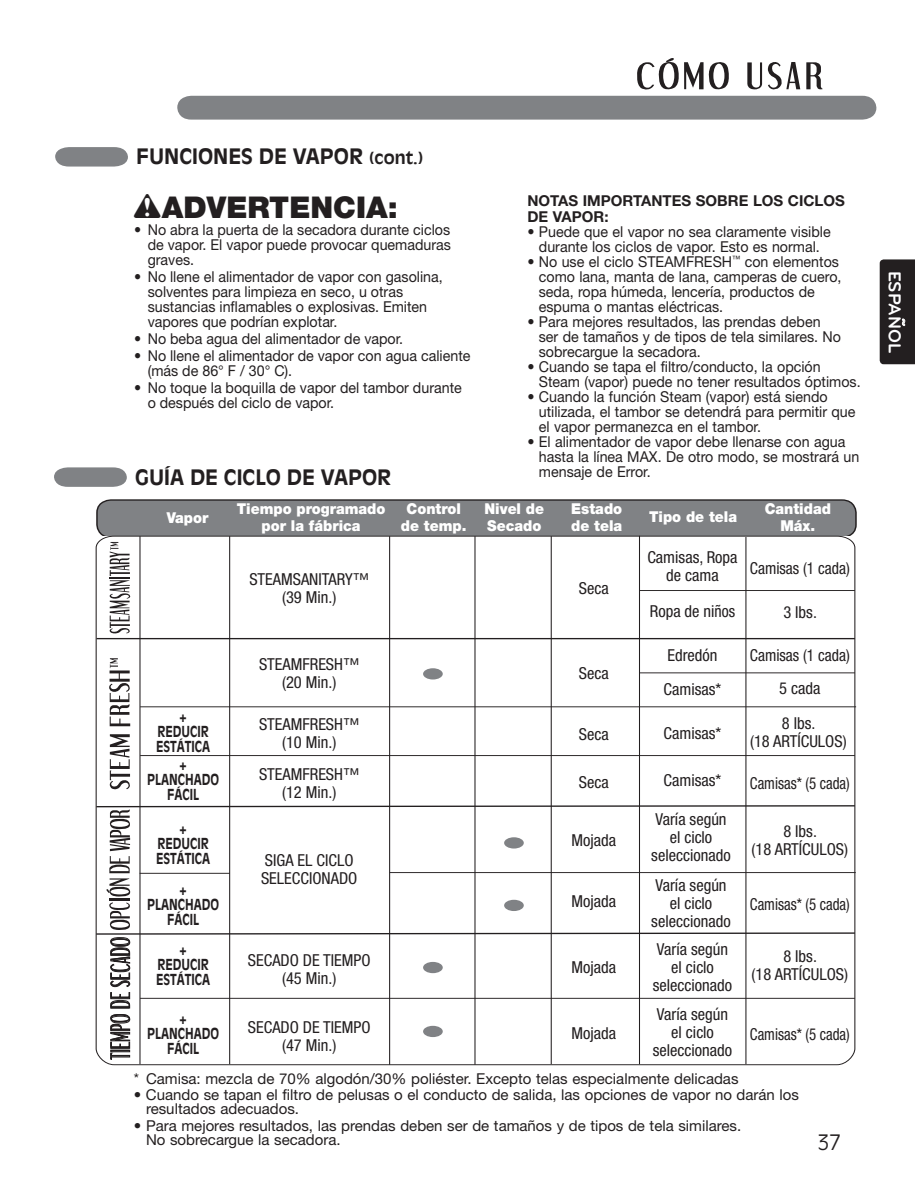
<style>
.page{position:relative;width:915px;height:1191px;background:#fff}
.page>*{position:absolute;margin:0;border:0;box-sizing:border-box;transform-origin:0 0}
.t1{font:900 30px "Helvetica Neue";color:#231f20}
.t2{font:25.5px "Dream Orphans";letter-spacing:.05em;color:#231f20;scale:.65 1}
.t3{font:700 21px "Antique Olive";color:#231f20}
.t4{font:300 21px "Antique Olive";color:#231f20}
.t5{font:700 18px "Bryant LG";color:#fff}
.t6{font:condensed 16.5px/18px "Helvetica Neue";color:#231f20;text-align:center}
.t7{font:condensed 16.5px "Helvetica Neue";color:#231f20;scale:.9 1}
.t8{font:condensed 16.5px/32.5px "Helvetica Neue";color:#231f20;text-align:center;scale:.95 1}
.t9{font:700 15.3px "Bryant LG";color:#fff}
.t10{font:15px/15px "Helvetica Neue";color:#231f20;scale:.95 1}
.t11{font:15px/14.2px "Helvetica Neue";color:#231f20}
.t12{font:900 15px/16.5px "Helvetica Neue";color:#fff;text-align:center;scale:.95 1}
.t13{font:700 15px/15px "Antique Olive";color:#231f20;scale:.8 1}
.t14{font:700 15px/16.5px "Helvetica Neue";color:#231f20}
.t15{font:700 condensed 15px "Helvetica Neue";color:#231f20;scale:.8 1}
.s1{font-size:16.5px}
</style>
<div class="page">
<div style="left:879px;top:259px;width:35px;height:105px;background:#231f20"></div>
<svg style="left:177px;top:58px;width:699px;height:62px"></svg>
<svg style="left:55px;top:147px;width:73px;height:19px"></svg>
<svg style="left:54px;top:467px;width:73px;height:20px"></svg>
<div style="left:96px;top:499px;width:760px;height:36px;background:#808285"></div>
<svg style="left:95px;top:535px;width:760px;height:530px"></svg>
<hr style="left:140px;top:998px;width:714px;height:1px;background:#231f20">
<hr style="left:389px;top:872px;width:466px;height:1px;background:#231f20">
<hr style="left:639px;top:590px;width:215px;height:1px;background:#231f20">
<div style="left:423px;top:668px;width:19px;height:11px;background:#808285;border-radius:50%"></div>
<div style="left:423px;top:961px;width:19px;height:12px;background:#808285;border-radius:50%"></div>
<div style="left:423px;top:1025px;width:19px;height:12px;background:#808285;border-radius:50%"></div>
<div style="left:504px;top:837px;width:19px;height:11px;background:#808285;border-radius:50%"></div>
<div style="left:504px;top:899px;width:19px;height:12px;background:#808285;border-radius:50%"></div>
<hr style="left:96px;top:638px;width:758px;height:1px;background:#231f20">
<svg style="left:109px;top:542px;width:22px;height:91px"></svg>
<svg style="left:106px;top:809px;width:25px;height:121px"></svg>
<svg style="left:109px;top:734px;width:22px;height:55px"></svg>
<svg style="left:109px;top:658px;width:21px;height:68px"></svg>
<hr style="left:639px;top:672px;width:215px;height:1px;background:#231f20">
<svg style="left:107px;top:936px;width:24px;height:124px"></svg>
<h3 class="t3" style="left:136px;top:143px;width:288px">FUNCIONES DE VAPOR <span class="s1">(cont.)</span></h3>
<h1 class="t1" style="left:162px;top:189px;width:237px">ADVERTENCIA:</h1>
<p class="t10" style="left:148px;top:221px;width:320px;text-align:justify;text-indent:-13px">• No abra la puerta de la secadora durante ciclos de vapor. El vapor puede provocar quemaduras graves.</p>
<p class="t10" style="left:148px;top:269px;width:312px;text-indent:-13px">• No llene el alimentador de vapor con gasolina, solventes para limpieza en seco, u otras sustancias inflamables o explosivas. Emiten vapores que podrían explotar.</p>
<p class="t10" style="left:134px;top:331px;width:284px">• No beba agua del alimentador de vapor.</p>
<p class="t10" style="left:148px;top:348px;width:341px;text-indent:-13px">• No llene el alimentador de vapor con agua caliente (más de 86° F / 30° C).</p>
<p class="t10" style="left:148px;top:380px;width:332px;text-indent:-13px">• No toque la boquilla de vapor del tambor durante o después del ciclo de vapor.</p>
<h3 class="t3" style="left:135px;top:464px;width:257px">GUÍA DE CICLO DE VAPOR</h3>
<p class="t14" style="left:527px;top:192px;width:319px">NOTAS IMPORTANTES SOBRE LOS CICLOS<br>DE VAPOR:</p>
<p class="t10" style="left:527px;top:224px;width:320px;text-align:center">• Puede que el vapor no sea claramente visible durante los ciclos de vapor. Esto es normal.</p>
<p class="t10" style="left:527px;top:254px;width:186px">• No use el ciclo SteamFres</p>
<p class="t10" style="left:538px;top:254px;width:320px;text-indent:183px">h<sup>™</sup> con elementos como lana, manta de lana, camperas de cuero, seda, ropa húmeda, lencería, productos de espuma o mantas eléctricas.</p>
<p class="t10" style="left:538px;top:314px;width:319px;text-indent:-11px">• Para mejores resultados, las prendas deben ser de tamaños y de tipos de tela similares. No sobrecargue la secadora.</p>
<p class="t10" style="left:538px;top:359px;width:340px;text-indent:-11px">• Cuando se tapa el filtro/conducto, la opción<br>Steam (vapor) puede no tener resultados óptimos.</p>
<p class="t10" style="left:538px;top:389px;width:334px;text-indent:-11px">• Cuando la función Steam (vapor) está siendo utilizada, el tambor se detendrá para permitir que el vapor permanezca en el tambor.</p>
<p class="t10" style="left:538px;top:434px;width:338px;text-indent:-12px">• El alimentador de vapor debe llenarse con agua hasta la línea MAX. De otro modo, se mostrará un mensaje de Error.</p>
<h2 class="t2" style="left:108px;top:1059px;width:189px;rotate:-90deg">TIEMPO DE SECADO</h2>
<p class="t12" style="left:167px;top:510px;width:45px">Vapor</p>
<p class="t15" style="left:179px;top:708px;width:11px">+</p>
<p class="t13" style="left:156px;top:724px;width:69px">REDUCIR<br>ESTáTICA</p>
<p class="t15" style="left:179px;top:755px;width:11px">+</p>
<p class="t13" style="left:147px;top:772px;width:91px;text-align:center">PLANCHADO<br>FáCIL</p>
<p class="t15" style="left:179px;top:819px;width:11px">+</p>
<p class="t13" style="left:156px;top:836px;width:69px">REDUCIR<br>ESTáTICA</p>
<p class="t15" style="left:179px;top:881px;width:11px">+</p>
<p class="t13" style="left:147px;top:897px;width:91px;text-align:center">PLANCHADO<br>FáCIL</p>
<p class="t15" style="left:179px;top:940px;width:11px">+</p>
<p class="t13" style="left:156px;top:956px;width:69px">REDUCIR<br>ESTáTICA</p>
<p class="t15" style="left:179px;top:1009px;width:11px">+</p>
<p class="t13" style="left:147px;top:1025px;width:91px;text-align:center">PLANCHADO<br>FáCIL</p>
<p class="t12" style="left:236px;top:500px;width:158px">Tiempo programado por la fábrica</p>
<p class="t12" style="left:401px;top:500px;width:70px">Control de temp.</p>
<p class="t12" style="left:484px;top:500px;width:64px;text-align:left">Nivel de<br>Secado</p>
<p class="t12" style="left:571px;top:500px;width:55px;text-align:left">Estado de tela</p>
<p class="t12" style="left:648px;top:508px;width:94px">Tipo de tela</p>
<p class="t12" style="left:764px;top:500px;width:71px">Cantidad<br>Máx.</p>
<p class="t6" style="left:249px;top:569px;width:121px">STEAMSANITARY™ (39 Min.)</p>
<p class="t6" style="left:578px;top:579px;width:31px">Seca</p>
<p class="t6" style="left:259px;top:655px;width:102px">STEAMFRESH™ (20 Min.)</p>
<p class="t6" style="left:259px;top:714px;width:102px">STEAMFRESH™ (10 Min.)</p>
<p class="t6" style="left:259px;top:765px;width:102px">STEAMFRESH™ (12 Min.)</p>
<p class="t6" style="left:261px;top:850px;width:64px;text-align:left">Siga el ciclo seleccionado</p>
<p class="t6" style="left:248px;top:950px;width:124px">SECADO DE TIEMPO (45 Min.)</p>
<p class="t6" style="left:248px;top:1017px;width:124px">SECADO DE TIEMPO (47 Min.)</p>
<p class="t6" style="left:578px;top:664px;width:31px">Seca</p>
<p class="t6" style="left:578px;top:725px;width:31px">Seca</p>
<p class="t6" style="left:578px;top:773px;width:31px">Seca</p>
<p class="t6" style="left:571px;top:830px;width:46px">Mojada</p>
<p class="t6" style="left:571px;top:892px;width:46px">Mojada</p>
<p class="t6" style="left:571px;top:958px;width:46px">Mojada</p>
<p class="t6" style="left:571px;top:1024px;width:46px">Mojada</p>
<p class="t6" style="left:647px;top:548px;width:92px">Camisas, Ropa de cama</p>
<p class="t6" style="left:649px;top:602px;width:87px">Ropa de niños</p>
<p class="t6" style="left:663px;top:638px;width:59px;line-height:33.8px;text-align:left">Edredón<br>Camisas*</p>
<p class="t6" style="left:663px;top:723px;width:59px">Camisas*</p>
<p class="t6" style="left:663px;top:771px;width:59px">Camisas*</p>
<p class="t6" style="left:651px;top:810px;width:81px">Varía según el ciclo seleccionado</p>
<p class="t6" style="left:651px;top:876px;width:81px">Varía según el ciclo seleccionado</p>
<p class="t6" style="left:652px;top:939px;width:81px">Varía según el ciclo seleccionado</p>
<p class="t6" style="left:652px;top:1005px;width:81px">Varía según el ciclo seleccionado</p>
<p class="t8" style="left:749px;top:552px;width:107px">Camisas (1 cada)</p>
<p class="t6" style="left:783px;top:603px;width:35px">3 Ibs.</p>
<p class="t8" style="left:749px;top:639px;width:107px">Camisas (1 cada)<br>5 cada</p>
<p class="t6" style="left:749px;top:713px;width:98px">8 Ibs.<br>(18 ARTíCULOS)</p>
<p class="t7" style="left:749px;top:773px;width:112px">Camisas* (5 cada)</p>
<p class="t6" style="left:751px;top:821px;width:98px">8 Ibs.<br>(18 ARTíCULOS)</p>
<p class="t7" style="left:749px;top:895px;width:112px">Camisas* (5 cada)</p>
<p class="t6" style="left:751px;top:947px;width:98px">8 Ibs.<br>(18 ARTíCULOS)</p>
<p class="t7" style="left:749px;top:1024px;width:112px">Camisas* (5 cada)</p>
<p class="t11" style="left:134px;top:1071px;width:606px">* Camisa: mezcla de 70% algodón/30% poliéster. Excepto telas especialmente delicadas</p>
<p class="t11" style="left:146px;top:1087px;width:654px;text-indent:-12px">• Cuando se tapan el filtro de pelusas o el conducto de salida, las opciones de vapor no darán los resultados adecuados.</p>
<p class="t11" style="left:146px;top:1118px;width:596px;text-indent:-12px">• Para mejores resultados, las prendas deben ser de tamaños y de tipos de tela similares.<br>No sobrecargue la secadora.</p>
<h3 class="t4" style="left:817px;top:1129px;width:25px">37</h3>
<p class="t5" style="left:905px;top:271px;width:84px;rotate:90deg">ESPANOL</p>
<p class="t9" style="left:913px;top:318px;width:9px;rotate:90deg">~</p>
</div>
